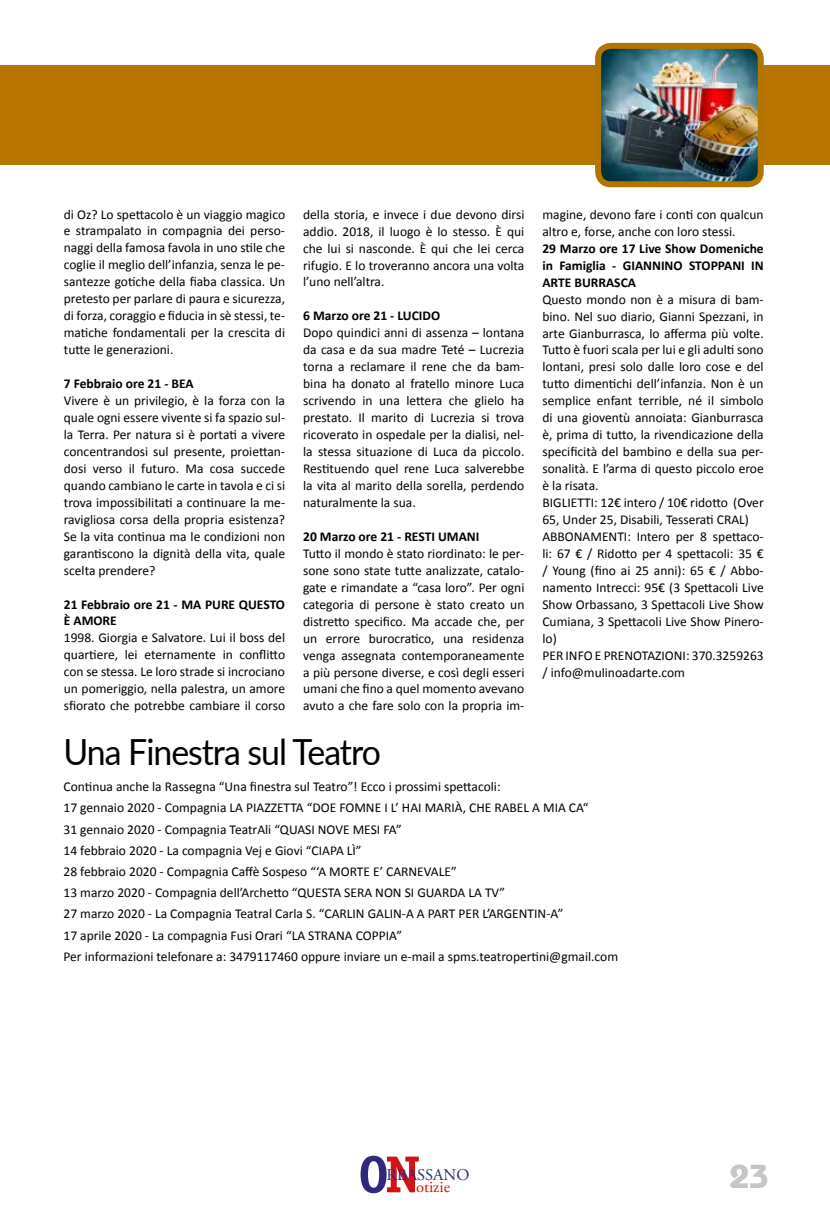
<style>
.page{position:relative;width:830px;height:1212px;background:#fff}
.page>*{position:absolute;margin:0;border:0;box-sizing:border-box;transform-origin:0 0}
.t1{font:36px "Lato";letter-spacing:-.03em;color:#000;scale:.94 1}
.t2{font:700 33px "Mandala";color:#c6c6c6}
.t3{font:16.35px "Adobe Garamond Pro";color:#30287b}
.t4{font:16.35px "Adobe Garamond Pro";color:#d51317}
.t5{font:13.5px/17px "Calibri";color:#000;text-align:justify}
.t6{font:700 13.5px/17px "Calibri";color:#000}
</style>
<div class="page">
<svg style="left:360px;top:1156px;width:58px;height:37px"></svg>
<div style="left:0;top:65px;width:829px;height:100px;background:#b87502"></div>
<img style="left:601px;top:50px;width:155px;height:130px">
<div style="left:594px;top:43px;width:169px;height:144px;border:6px solid #b07600;border-radius:13px"></div>
<p class="t5" style="left:64px;top:206px;width:223px">di Oz? Lo spettacolo è un viaggio magico e strampalato in compagnia dei perso&shy;naggi della famosa favola in uno stile che coglie il meglio dell’infanzia, senza le pe&shy;santezze gotiche della fiaba classica. Un pretesto per parlare di paura e sicurezza, di forza, coraggio e fiducia in sè stessi, te&shy;matiche fondamentali per la crescita di tutte le generazioni.</p>
<p class="t6" style="left:64px;top:375px;width:131px">7 Febbraio ore 21 - BEA</p>
<p class="t5" style="left:64px;top:392px;width:223px">Vivere è un privilegio, è la forza con la quale ogni essere vivente si fa spazio sul&shy;la Terra. Per natura si è portati a vivere concentrandosi sul presente, proiettan&shy;dosi verso il futuro. Ma cosa succede quando cambiano le carte in tavola e ci si trova impossibilitati a continuare la me&shy;ravigliosa corsa della propria esistenza?<br>Se la vita continua ma le condizioni non garantiscono la dignità della vita, quale scelta prendere?</p>
<p class="t6" style="left:64px;top:595px;width:223px">21 Febbraio ore 21 - MA PURE QUESTO<br>È AMORE</p>
<p class="t5" style="left:64px;top:629px;width:223px">1998. Giorgia e Salvatore. Lui il boss del quartiere, lei eternamente in conflitto con se stessa. Le loro strade si incrociano un pomeriggio, nella palestra, un amore sfiorato che potrebbe cambiare il corso</p>
<p class="t5" style="left:303px;top:206px;width:223px">della storia, e invece i due devono dirsi addio. 2018, il luogo è lo stesso. È qui che lui si nasconde. È qui che lei cerca rifugio. E lo troveranno ancora una volta l’uno nell’altra.</p>
<p class="t6" style="left:303px;top:307px;width:138px">6 Marzo ore 21 - LUCIDO</p>
<p class="t5" style="left:303px;top:324px;width:223px">Dopo quindici anni di assenza – lontana da casa e da sua madre Teté – Lucrezia torna a reclamare il rene che da bam&shy;bina ha donato al fratello minore Luca scrivendo in una lettera che glielo ha prestato. Il marito di Lucrezia si trova ricoverato in ospedale per la dialisi, nel&shy;la stessa situazione di Luca da piccolo.<br>Restituendo quel rene Luca salverebbe la vita al marito della sorella, perdendo naturalmente la sua.</p>
<p class="t6" style="left:303px;top:528px;width:178px">20 Marzo ore 21 - RESTI UMANI</p>
<p class="t5" style="left:303px;top:545px;width:223px">Tutto il mondo è stato riordinato: le per&shy;sone sono state tutte analizzate, catalo&shy;gate e rimandate a “casa loro”. Per ogni categoria di persone è stato creato un distretto specifico. Ma accade che, per un errore burocratico, una residenza venga assegnata contemporaneamente a più persone diverse, e così degli esseri umani che fino a quel momento avevano avuto a che fare solo con la propria im-</p>
<h1 class="t1" style="left:63px;top:726px;width:339px">Una Finestra sul Teatro</h1>
<p class="t5" style="left:542px;top:206px;width:223px">magine, devono fare i conti con qualcun altro e, forse, anche con loro stessi.</p>
<p class="t6" style="left:542px;top:240px;width:223px;text-align:justify">29 Marzo ore 17 Live Show Domeniche in Famiglia - GIANNINO STOPPANI IN ARTE BURRASCA</p>
<p class="t5" style="left:542px;top:291px;width:223px;text-align:left">Questo mondo non è a misura di bam&shy;bino. Nel suo diario, Gianni Spezzani, in arte Gianburrasca, lo afferma più volte.<br>Tutto è fuori scala per lui e gli adulti sono lontani, presi solo dalle loro cose e del tutto dimentichi dell’infanzia. Non è un semplice enfant terrible, né il simbolo di una gioventù annoiata: Gianburrasca è, prima di tutto, la rivendicazione della specificità del bambino e della sua per&shy;sonalità. E l’arma di questo piccolo eroe è la risata.<br>BIGLIETTI: 12€ intero / 10€ ridotto (Over 65, Under 25, Disabili, Tesserati CRAL)<br>ABBONAMENTI: Intero per 8 spettaco&shy;li: 67 € / Ridotto per 4 spettacoli: 35 € / Young (fino ai 25 anni): 65 € / Abbo&shy;namento Intrecci: 95€ (3 Spettacoli Live Show Orbassano, 3 Spettacoli Live Show Cumiana, 3 Spettacoli Live Show Pinero&shy;lo)<br>PER INFO E PRENOTAZIONI: 370.3259263 / info@mulinoadarte.com</p>
<p class="t5" style="left:63px;top:776px;width:556px;line-height:21.1px;text-align:left">Continua anche la Rassegna “Una finestra sul Teatro”! Ecco i prossimi spettacoli:<br>17 gennaio 2020 - Compagnia LA PIAZZETTA “DOE FOMNE I L’ HAI MARIÀ, CHE RABEL A MIA CA“<br>31 gennaio 2020 - Compagnia TeatrAli “QUASI NOVE MESI FA”<br>14 febbraio 2020 - La compagnia Vej e Giovi “CIAPA LÌ”<br>28 febbraio 2020 - Compagnia Caffè Sospeso “‘A MORTE E’ CARNEVALE”<br>13 marzo 2020 - Compagnia dell’Archetto “QUESTA SERA NON SI GUARDA LA TV”<br>27 marzo 2020 - La Compagnia Teatral Carla S. “CARLIN GALIN-A A PART PER L’ARGENTIN-A”<br>17 aprile 2020 - La compagnia Fusi Orari “LA STRANA COPPIA”<br>Per informazioni telefonare a: 3479117460 oppure inviare un e-mail a spms.teatropertini@gmail.com</p>
<p class="t3" style="left:386px;top:1165px;width:84px">RBASSANO</p>
<p class="t4" style="left:416px;top:1177px;width:36px">otizie</p>
<h2 class="t2" style="left:728px;top:1156px;width:41px">23</h2>
</div>
